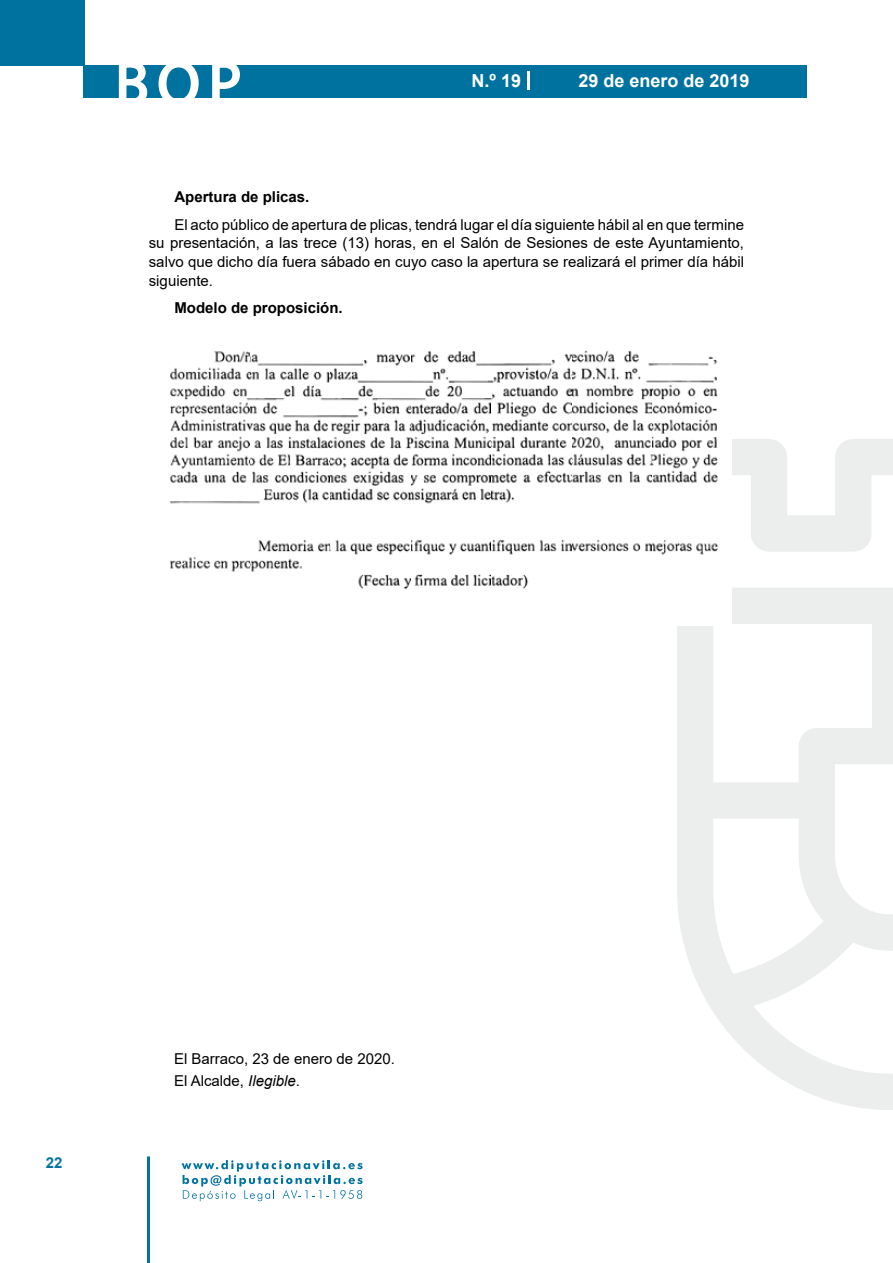
<style>
.page{position:relative;width:893px;height:1263px;background:#fff}
.page>*{position:absolute;margin:0;border:0;box-sizing:border-box;transform-origin:0 0}
.t1{font:500 61.5px "Avant Garde";color:#fff}
.t2{font:700 18px "Arial";color:#fff}
.t3{font:15px/18.8px "Arial";color:#000;text-align:justify}
.t4{font:700 15px "Arial";color:#000}
.t5{font:700 15px "Arial";color:#04739f}
.s1{font-style:italic}
</style>
<div class="page">
<div style="left:0;top:0;width:85px;height:65px;background:#00729f"></div>
<div style="left:84px;top:65px;width:723px;height:33px;background:#00729f"></div>
<svg style="left:118px;top:65px;width:30px;height:33px"></svg>
<svg style="left:158px;top:65px;width:41px;height:33px"></svg>
<svg style="left:212px;top:65px;width:28px;height:33px"></svg>
<svg style="left:182px;top:1160px;width:181px;height:41px"></svg>
<hr style="left:147px;top:1156px;width:3px;height:107px;background:#04739f">
<svg style="left:528px;top:71px;width:2px;height:19px"></svg>
<svg style="left:677px;top:439px;width:216px;height:671px"></svg>
<img style="left:170px;top:350px;width:562px;height:275px">
<h1 class="t1" style="left:115px;top:46px;width:128px">BOP</h1>
<p class="t2" style="left:472px;top:68px;width:51px">N.º 19</p>
<p class="t2" style="left:578px;top:68px;width:173px">29 de enero de 2019</p>
<p class="t4" style="left:174px;top:186px;width:137px">Apertura de plicas.</p>
<p class="t3" style="left:149px;top:215px;width:597px;text-indent:26px">El acto público de apertura de plicas, tendrá lugar el día siguiente hábil al en que termine su presentación, a las trece (13) horas, en el Salón de Sesiones de este Ayuntamiento, salvo que dicho día fuera sábado en cuyo caso la apertura se realizará el primer día hábil siguiente.</p>
<p class="t4" style="left:174px;top:297px;width:170px">Modelo de proposición.</p>
<p class="t5" style="left:46px;top:1152px;width:18px">22</p>
<p class="t3" style="left:174px;top:1047px;width:222px;line-height:22.2px">El Barraco, 23 de enero de 2020.<br>El Alcalde, <span class="s1">Ilegible</span>.</p>
</div>
